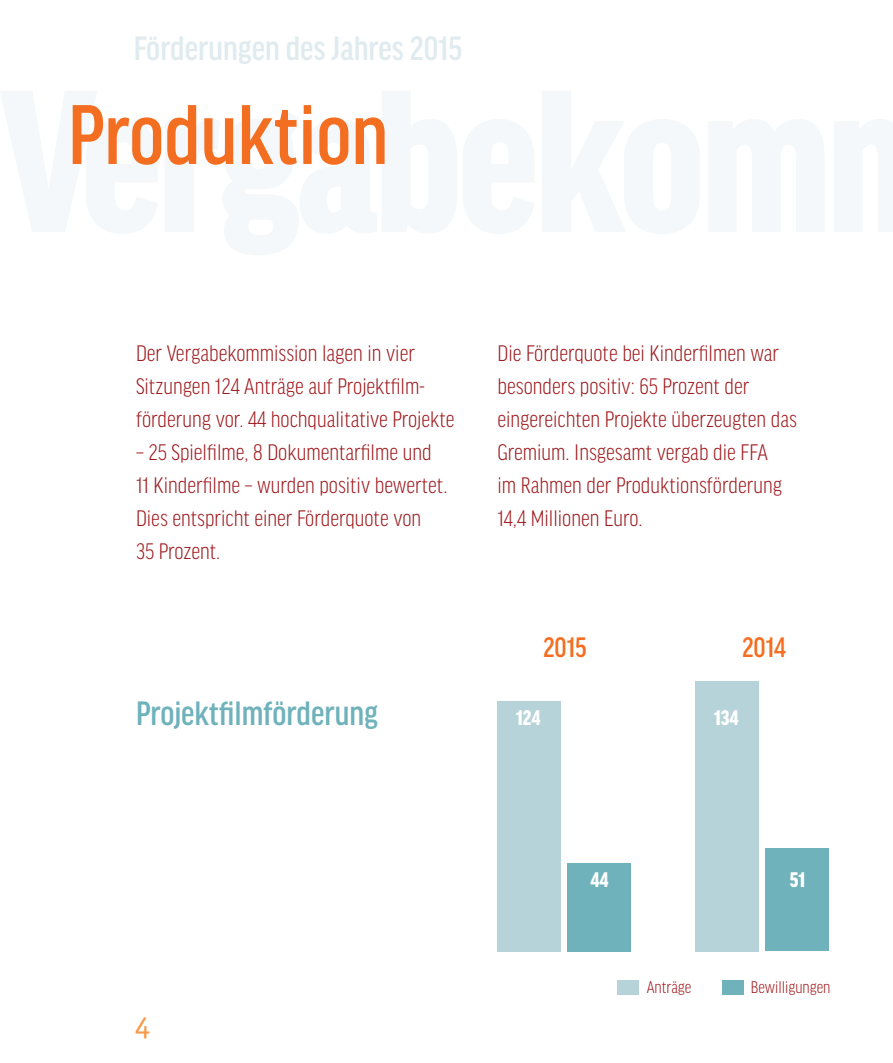
<style>
.page{position:relative;width:893px;height:1063px;background:#fff}
.page>*{position:absolute;margin:0;border:0;box-sizing:border-box;transform-origin:0 0}
.t1{font:500 condensed 90px "Good Headline Pro";color:#f36e21}
.t2{font:500 condensed 36px "Good Headline Pro";color:#e0ebf0}
.t3{font:500 condensed 36px "Good Headline Pro";color:#6fb2bb}
.t4{font:31.5px "Officina Sans";color:#f79848}
.t5{font:500 condensed 30px "Good Headline Pro";color:#f36e21}
.t6{font:300 condensed 24px/33px "Good Headline Pro";color:#9e191d}
.t7{font:900 condensed 22.5px "Good Headline Pro";color:#fff}
.Fließ{font:300 condensed 18px "Good Headline Pro";color:#9e191d}
</style>
<div class="page">
<div style="left:765px;top:848px;width:64px;height:103px;background:#6fb2bb"></div>
<div style="left:695px;top:681px;width:63px;height:270px;background:#b6d3d9"></div>
<div style="left:568px;top:863px;width:63px;height:88px;background:#6fb2bb"></div>
<div style="left:497px;top:701px;width:64px;height:250px;background:#b6d3d9"></div>
<div style="left:618px;top:980px;width:21px;height:15px;background:#b6d3d9"></div>
<div style="left:722px;top:980px;width:21px;height:15px;background:#6fb2bb"></div>
<h2 class="t2" style="left:134px;top:29px;width:330px">Förderungen des Jahres 2015</h2>
<p class="t1" style="left:68px;top:88px;width:322px">Produktion</p>
<p class="t6" style="left:136px;top:337px;width:320px">Der Vergabekommission lagen in vier<br>Sitzungen 124 Anträge auf Projektfilm&shy;förderung vor. 44 hochqualitative Projekte</p>
<p class="t6" style="left:136px;top:436px;width:313px">– 25 Spielfilme, 8 Dokumentarfilme und 11 Kinderfilme – wurden positiv bewertet.<br>Dies entspricht einer Förderquote von<br>35 Prozent.</p>
<p class="t6" style="left:497px;top:337px;width:301px">Die Förderquote bei Kinderfilmen war besonders positiv: 65 Prozent der eingereichten Projekte überzeugten das Gremium. Insgesamt vergab die FFA<br>im Rahmen der Produktionsförderung 14,4 Millionen Euro.</p>
<p class="t5" style="left:543px;top:632px;width:45px">2015</p>
<p class="t5" style="left:742px;top:631px;width:45px">2014</p>
<p class="t3" style="left:136px;top:694px;width:243px">Projektfilmförderung</p>
<p class="t7" style="left:714px;top:705px;width:26px">134</p>
<p class="t7" style="left:516px;top:705px;width:26px">124</p>
<p class="t7" style="left:590px;top:867px;width:20px">44</p>
<p class="t7" style="left:790px;top:867px;width:17px">51</p>
<h3 class="t4" style="left:135px;top:1009px;width:17px">4</h3>
<p class="Fließ" style="left:647px;top:977px;width:46px">Anträge</p>
<p class="Fließ" style="left:751px;top:977px;width:81px">Bewilligungen</p>
</div>
